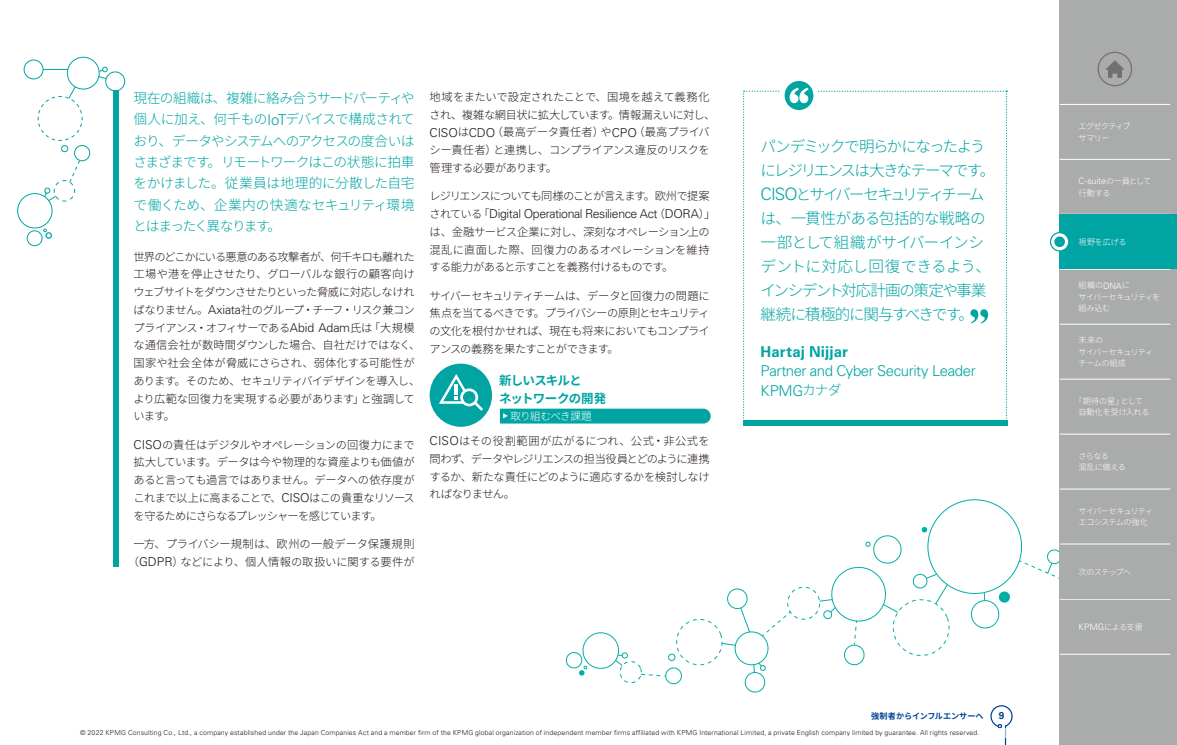
<style>
.page{position:relative;width:1177px;height:745px;background:#fff}
.page>*{position:absolute;margin:0;border:0;box-sizing:border-box;transform-origin:0 0}
.t1{font:300 15.62px/23.9px "Noto Sans CJ Kjp";letter-spacing:-.085em;color:#00a5a3}
.t2{font:300 15px/19.5px "Univers LT Std";letter-spacing:-.03em;color:#00a5a3}
.t3{font:700 15px "Univers LT Std";letter-spacing:.005em;color:#00a5a3}
.t4{font:300 13.75px/21.2px "Noto Sans CJ Kjp";letter-spacing:-.045em;color:#00a5a3;text-align:justify}
.t5{font:700 12.5px/17.8px "Noto Sans CJ Kjp";letter-spacing:-.06em;color:#00a5a3}
.t6{font:300 12.25px "Univers LT Std";letter-spacing:-.03em;color:#221815}
.t7{font:300 11.25px/17.8px "Noto Sans CJ Kjp";letter-spacing:-.045em;color:#221815;text-align:justify}
.t8{font:300 11.25px/17.8px "Noto Sans CJ Kjp";color:#221815;text-align:center}
.t9{font:300 11.25px "Noto Sans CJ Kjp";letter-spacing:-.09em;color:#221815}
.t10{font:300 10.62px "Noto Sans CJ Kjp";letter-spacing:-.055em;color:#fff}
.t11{font:700 10px "Univers LT Std";color:#004595}
.t12{font:300 8.88px "Univers LT Std";letter-spacing:-.015em;color:#fff}
.t13{font:300 8.12px/11.5px "Noto Sans CJ Kjp";letter-spacing:-.06em;color:#fff}
.t14{font:300 8.12px/11.5px "Noto Sans CJ Kjp";letter-spacing:-.025em;color:#fff}
.t15{font:700 8.12px "Noto Sans CJ Kjp";letter-spacing:-.005em;color:#004595}
.t16{font:300 8.12px/11.5px "Noto Sans CJ Kjp";letter-spacing:-.09em;color:#fff}
.t17{font:300 8.12px "Noto Sans CJ Kjp";letter-spacing:-.095em;color:#fff}
.t18{font:300 6.88px "Univers LT Std";letter-spacing:.02em;color:#221815}
.s1{font-family:"Univers LT Std";font-size:15px}
.s2{font-family:"Univers LT Std";font-size:12.25px}
.s3{font-family:"Noto Sans CJ Kjp";font-size:11.25px}
.s4{font-family:"Univers LT Std";font-size:17px}
.s5{font-family:"Noto Sans CJ Kjp";font-size:13.75px}
.s6{font-family:"Noto Sans CJ Kjp";font-size:8.12px}
.s7{font-family:"Univers LT Std";font-size:8.88px}
</style>
<div class="page">
<svg style="left:782px;top:78px;width:33px;height:34px"></svg>
<div style="left:779px;top:76px;width:39px;height:39px;border:5px solid #fff;border-radius:50%"></div>
<svg style="left:565px;top:499px;width:494px;height:194px"></svg>
<div style="left:113px;top:90px;width:5px;height:476px;background:#00a5a3"></div>
<svg style="left:17px;top:56px;width:109px;height:190px"></svg>
<div style="left:429px;top:363px;width:63px;height:63px;background:#00a5a3;border-radius:50%"></div>
<svg style="left:439px;top:374px;width:44px;height:36px"></svg>
<svg style="left:500px;top:408px;width:210px;height:15px;background:#0da9a7"></svg>
<svg style="left:743px;top:87px;width:264px;height:338px"></svg>
<svg style="left:990px;top:705px;width:23px;height:39px"></svg>
<div style="left:0;top:727px;width:1059px;height:10px;background:#fff"></div>
<div style="left:1059px;top:0;width:117px;height:744px;background:#aaabab"></div>
<hr style="left:1059px;top:653px;width:111px;height:1px;background:#fff">
<hr style="left:1059px;top:598px;width:111px;height:1px;background:#fff">
<hr style="left:1059px;top:159px;width:111px;height:1px;background:#fff">
<hr style="left:1059px;top:378px;width:111px;height:1px;background:#fff">
<hr style="left:1059px;top:269px;width:111px;height:1px;background:#fff">
<hr style="left:1059px;top:488px;width:111px;height:1px;background:#fff">
<hr style="left:1059px;top:433px;width:111px;height:1px;background:#fff">
<hr style="left:1059px;top:324px;width:111px;height:1px;background:#fff">
<hr style="left:1059px;top:543px;width:111px;height:1px;background:#fff">
<hr style="left:1059px;top:104px;width:111px;height:1px;background:#fff">
<div style="left:1097px;top:52px;width:35px;height:34px;border:1px solid #727171;border-radius:50%"></div>
<svg style="left:1106px;top:60px;width:18px;height:18px"></svg>
<div style="left:1059px;top:214px;width:117px;height:55px;background:#00a5a3"></div>
<svg style="left:1050px;top:232px;width:18px;height:19px"></svg>
<div style="left:1049px;top:232px;width:20px;height:19px;border:1px solid #00a5a3;border-radius:50%"></div>
<div style="left:1054px;top:236px;width:10px;height:11px;background:#00a5a3;border-radius:50%"></div>
<p class="t4" style="left:133px;top:88px;width:282px">現在の組織は、複雑に絡み合うサードパーティや個人に加え、何千もの<span class="s1">IoT</span>デバイスで構成されており、データやシステムへのアクセスの度合いはさまざまです。リモートワークはこの状態に拍車をかけました。従業員は地理的に分散した自宅で働くため、企業内の快適なセキュリティ環境とはまったく異なります。</p>
<p class="t7" style="left:133px;top:248px;width:288px;text-align:left">世界のどこかにいる悪意のある攻撃者が、何千キロも離れた工場や港を停止させたり、グローバルな銀行の顧客向けウェブサイトをダウンさせたりといった脅威に対応しなければなりません。<span class="s2">Axiata</span>社のグループ・チーフ・リスク兼コンプライアンス・オフィサーである<span class="s2">Abid Adam</span>氏は「大規模な通信会社が数時間ダウンした場合、自社だけではなく、国家や社会全体が脅威にさらされ、弱体化する可能性があります。そのため、セキュリティバイデザインを導入し、より広範な回復力を実現する必要があります」と強調しています。</p>
<p class="t7" style="left:133px;top:435px;width:282px"><span class="s2">CISO</span>の責任はデジタルやオペレーションの回復力にまで拡大しています。データは今や物理的な資産よりも価値があると言っても過言ではありません。データへの依存度がこれまで以上に高まることで、<span class="s2">CISO</span>はこの貴重なリソースを守るためにさらなるプレッシャーを感じています。</p>
<p class="t8" style="left:128px;top:535px;width:288px">一方、プライバシー規制は、欧州の一般データ保護規則（<span class="s2">GDPR</span>）などにより、個人情報の取扱いに関する要件が</p>
<p class="t7" style="left:429px;top:88px;width:287px;text-align:left">地域をまたいで設定されたことで、国境を越えて義務化され、複雑な網目状に拡大しています。情報漏えいに対し、<br><span class="s2">CISO</span>は<span class="s2">CDO</span>（最高データ責任者）や<span class="s2">CPO</span>（最高プライバシー責任者）と連携し、コンプライアンス違反のリスクを管理する必要があります。</p>
<p class="t9" style="left:429px;top:190px;width:282px">レジリエンスについても同様のことが言えます。欧州で提案</p>
<p class="t6" style="left:429px;top:206px;width:287px"><span class="s3">されている「</span>Digital Operational Resilience Act<span class="s3">（</span>DORA<span class="s3">）」</span></p>
<p class="t7" style="left:429px;top:223px;width:282px">は、金融サービス企業に対し、深刻なオペレーション上の混乱に直面した際、回復力のあるオペレーションを維持する能力があると示すことを義務付けるものです。</p>
<p class="t7" style="left:429px;top:287px;width:282px">サイバーセキュリティチームは、データと回復力の問題に焦点を当てるべきです。プライバシーの原則とセキュリティの文化を根付かせれば、現在も将来においてもコンプライアンスの義務を果たすことができます。</p>
<p class="t5" style="left:499px;top:372px;width:109px">新しいスキルと<br>ネットワークの開発</p>
<p class="t10" style="left:510px;top:410px;width:83px">取り組むべき課題</p>
<p class="t7" style="left:429px;top:432px;width:282px"><span class="s2">CISO</span>はその役割範囲が広がるにつれ、公式・非公式を問わず、データやレジリエンスの担当役員とどのように連携するか、新たな責任にどのように適応するかを検討しなければなりません。</p>
<h1 class="t1" style="left:760px;top:135px;width:236px">パンデミックで明らかになったようにレジリエンスは大きなテーマです。<br><span class="s4">CISO</span>とサイバーセキュリティチームは、一貫性がある包括的な戦略の一部として組織がサイバーインシデントに対応し回復できるよう、インシデント対応計画の策定や事業継続に積極的に関与すべきです。</h1>
<h2 class="t3" style="left:760px;top:342px;width:89px">Hartaj Nijjar</h2>
<h2 class="t2" style="left:760px;top:361px;width:216px">Partner and Cyber Security Leader<br>KPMG<span class="s5">カナダ</span></h2>
<p class="t15" style="left:871px;top:711px;width:114px">強制者からインフルエンサーへ</p>
<p class="t11" style="left:998px;top:709px;width:7px">9</p>
<p class="t18" style="left:80px;top:728px;width:900px">© 2022 KPMG Consulting Co., Ltd., a company established under the Japan Companies Act and a member firm of the KPMG global organization of independent member firms affiliated with KPMG International Limited, a private English company limited by guarantee. All rights reserved.</p>
<p class="t16" style="left:1078px;top:121px;width:54px">エグゼクティブサマリー</p>
<p class="t12" style="left:1078px;top:176px;width:74px">C-suite<span class="s6">の一員として</span></p>
<p class="t13" style="left:1078px;top:187px;width:33px">行動する</p>
<p class="t13" style="left:1078px;top:236px;width:49px">視野を広げる</p>
<p class="t13" style="left:1078px;top:279px;width:83px">組織の<span class="s7">DNA</span>に<br>サイバーセキュリティを組み込む</p>
<p class="t13" style="left:1078px;top:334px;width:76px">未来の<br>サイバーセキュリティチームの組成</p>
<p class="t14" style="left:1078px;top:395px;width:72px;text-indent:-4px">「期待の星」として自動化を受け入れる</p>
<p class="t13" style="left:1078px;top:450px;width:49px">さらなる<br>混乱に備える</p>
<p class="t13" style="left:1078px;top:505px;width:76px">サイバーセキュリティエコシステムの強化</p>
<p class="t17" style="left:1078px;top:567px;width:54px">次のステップへ</p>
<p class="t13" style="left:1078px;top:621px;width:66px"><span class="s7">KPMG</span>による支援</p>
</div>
